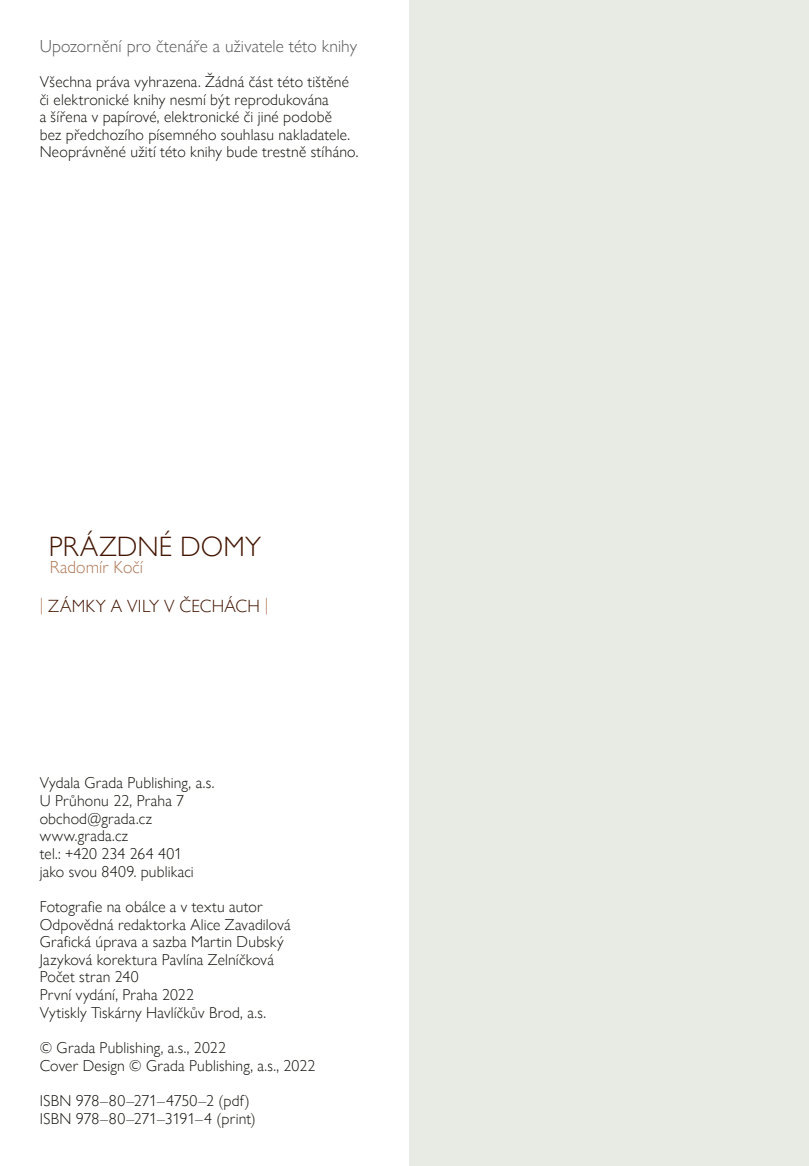
<style>
.page{position:relative;width:809px;height:1166px;background:#fff}
.page>*{position:absolute;margin:0;border:0;box-sizing:border-box;transform-origin:0 0}
.t1{font:300 28px "Gill Sans Nova";letter-spacing:.005em;color:#421401}
.t2{font:300 17.68px "Gill Sans Nova";letter-spacing:.015em;color:#421401}
.t3{font:300 17.5px "Gill Sans Nova";letter-spacing:.005em;color:#555756}
.t4{font:300 17.5px "Gill Sans Nova";letter-spacing:.005em;color:#ae7755}
.t5{font:300 15.75px/17.7px "Gill Sans Nova";letter-spacing:.01em;color:#12120d}
.s1{color:#ae7755}
</style>
<div class="page">
<div style="left:410px;top:0;width:399px;height:1166px;background:#e8ebe4"></div>
<p class="t3" style="left:40px;top:36px;width:319px">Upozornění pro čtenáře a uživatele této knihy</p>
<p class="t5" style="left:40px;top:73px;width:320px">Všechna práva vyhrazena. Žádná část této tištěné či elektronické knihy nesmí být reprodukována<br>a šířena v papírové, elektronické či jiné podobě<br>bez předchozího písemného souhlasu nakladatele.<br>Neoprávněné užití této knihy bude trestně stíháno.</p>
<h1 class="t1" style="left:49px;top:530px;width:214px">PRÁZDNÉ DOMY</h1>
<p class="t4" style="left:50px;top:558px;width:95px">Radomír Kočí</p>
<p class="t2" style="left:40px;top:596px;width:230px"><span class="s1">|</span> ZÁMKY A VILY V ČECHÁCH <span class="s1">|</span></p>
<p class="t5" style="left:40px;top:774px;width:176px">Vydala Grada Publishing, a.s.<br>U Průhonu 22, Praha 7 obchod@grada.cz www.grada.cz<br>tel.: +420 234 264 401<br>jako svou 8409. publikaci</p>
<p class="t5" style="left:40px;top:898px;width:252px">Fotografie na obálce a v textu autor Odpovědná redaktorka Alice Zavadilová Grafická úprava a sazba Martin Dubský Jazyková korektura Pavlína Zelníčková Počet stran 240<br>První vydání, Praha 2022<br>Vytiskly Tiskárny Havlíčkův Brod, a.s.</p>
<p class="t5" style="left:40px;top:1039px;width:277px">© Grada Publishing, a.s., 2022<br>Cover Design © Grada Publishing, a.s., 2022</p>
<p class="t5" style="left:40px;top:1092px;width:218px">ISBN 978–80–271–4750–2 (pdf)<br>ISBN 978–80–271–3191–4 (print)</p>
</div>
